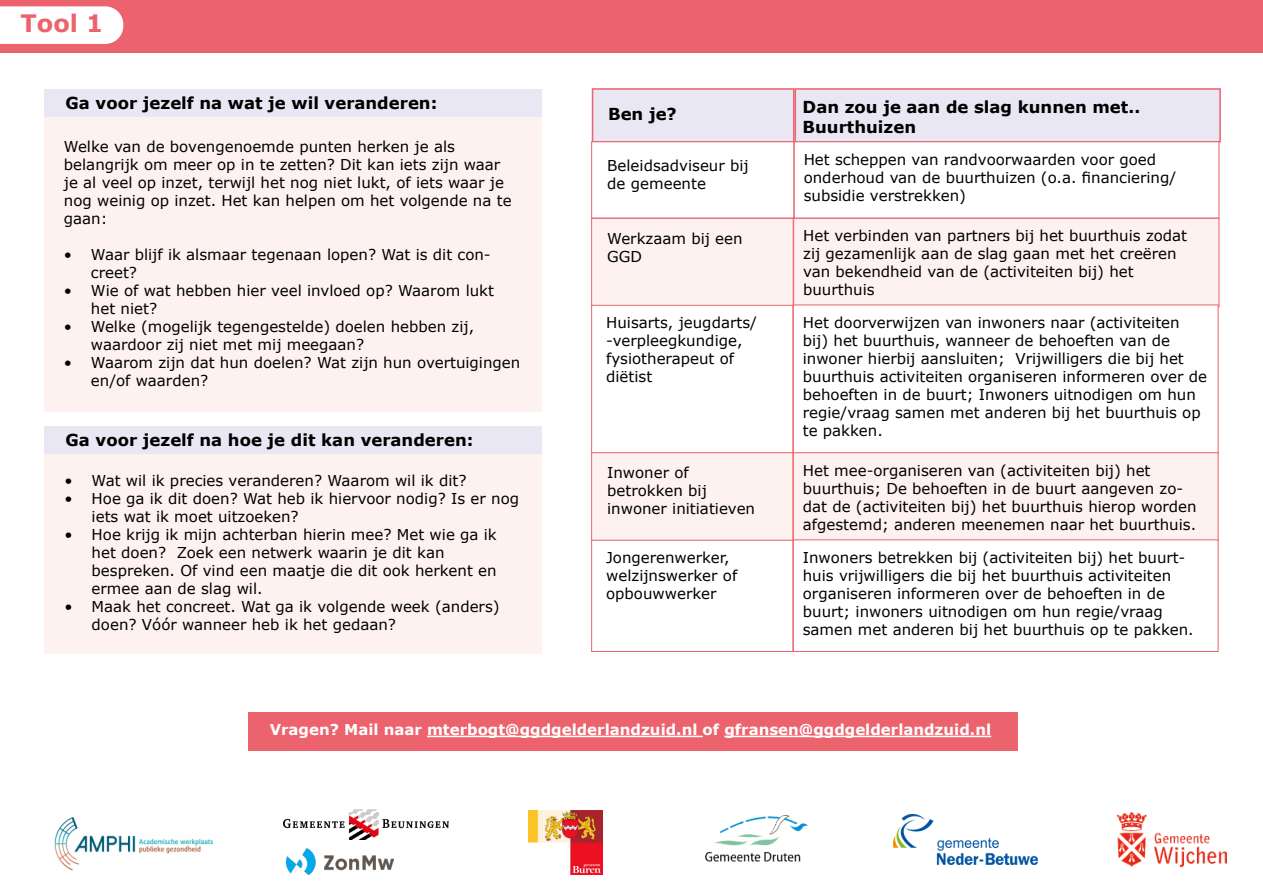
<style>
.page{position:relative;width:1263px;height:893px;background:#fff}
.page>*{position:absolute;margin:0;border:0;box-sizing:border-box;transform-origin:0 0}
.t1{font:700 24px "Verdana";color:#ec626d}
.t2{font:700 16.5px/19.8px "Verdana";color:#000}
.t3{font:15px/18px "Verdana";color:#000}
.t4{font:700 15px "Verdana";color:#fff}
</style>
<div class="page">
<div style="left:0;top:0;width:1263px;height:53px;background:#ec626d"></div>
<svg style="left:0;top:6px;width:123px;height:38px"></svg>
<div style="left:44px;top:117px;width:497px;height:294px;background:#fef2f1"></div>
<div style="left:44px;top:89px;width:497px;height:28px;background:#e9e7f4"></div>
<div style="left:44px;top:454px;width:497px;height:200px;background:#fef2f1"></div>
<div style="left:44px;top:426px;width:497px;height:28px;background:#e9e7f4"></div>
<div style="left:592px;top:88px;width:202px;height:54px;background:#e9e7f4;border:2px solid #ec626d"></div>
<div style="left:794px;top:88px;width:427px;height:54px;background:#e9e7f4;border:2px solid #ec626d"></div>
<div style="left:591px;top:218px;width:202px;height:89px;background:#fef2f1;border:1px solid #ec626d"></div>
<div style="left:793px;top:218px;width:426px;height:89px;background:#fef2f1;border:1px solid #ec626d"></div>
<div style="left:591px;top:305px;width:202px;height:149px;background:#fff;border:1px solid #ec626d"></div>
<div style="left:793px;top:305px;width:425px;height:149px;background:#fff"></div>
<div style="left:591px;top:452px;width:202px;height:89px;background:#fef2f1;border:1px solid #ec626d"></div>
<div style="left:793px;top:452px;width:425px;height:89px;background:#fef2f1;border:1px solid #ec626d"></div>
<div style="left:591px;top:540px;width:202px;height:112px;background:#fff;border:1px solid #ec626d"></div>
<div style="left:793px;top:540px;width:425px;height:112px;background:#fff;border:1px solid #ec626d"></div>
<img style="left:54px;top:817px;width:159px;height:54px">
<img style="left:283px;top:810px;width:165px;height:29px">
<img style="left:528px;top:810px;width:75px;height:65px">
<img style="left:705px;top:815px;width:103px;height:47px">
<img style="left:893px;top:814px;width:144px;height:51px">
<img style="left:1116px;top:812px;width:111px;height:55px">
<div style="left:248px;top:712px;width:769px;height:39px;background:#ec626d"></div>
<hr style="left:427px;top:736px;width:276px;height:1px;background:#fff">
<hr style="left:724px;top:736px;width:267px;height:1px;background:#fff">
<img style="left:286px;top:848px;width:107px;height:26px">
<h1 class="t1" style="left:21px;top:8px;width:84px">Tool 1</h1>
<p class="t2" style="left:66px;top:93px;width:373px">Ga voor jezelf na wat je wil veranderen:</p>
<p class="t3" style="left:64px;top:138px;width:449px">Welke van de bovengenoemde punten herken je als belangrijk om meer op in te zetten? Dit kan iets zijn waar je al veel op inzet, terwijl het nog niet lukt, of iets waar je nog weinig op inzet. Het kan helpen om het volgende na te gaan:</p>
<p class="t3" style="left:91px;top:246px;width:401px;text-indent:-27px">• Waar blijf ik alsmaar tegenaan lopen? Wat is dit con&shy;creet?</p>
<p class="t3" style="left:91px;top:282px;width:405px;text-indent:-27px">• Wie of wat hebben hier veel invloed op? Waarom lukt het niet?</p>
<p class="t3" style="left:91px;top:318px;width:385px;text-indent:-27px">• Welke (mogelijk tegengestelde) doelen hebben zij, waardoor zij niet met mij meegaan?</p>
<p class="t3" style="left:91px;top:354px;width:431px;text-indent:-27px">• Waarom zijn dat hun doelen? Wat zijn hun overtuigingen en/of waarden?</p>
<p class="t2" style="left:66px;top:430px;width:409px">Ga voor jezelf na hoe je dit kan veranderen:</p>
<p class="t3" style="left:65px;top:471px;width:403px">• Wat wil ik precies veranderen? Waarom wil ik dit?</p>
<p class="t3" style="left:92px;top:489px;width:429px;text-indent:-27px">• Hoe ga ik dit doen? Wat heb ik hiervoor nodig? Is er nog iets wat ik moet uitzoeken?</p>
<p class="t3" style="left:92px;top:525px;width:407px;text-indent:-27px">• Hoe krijg ik mijn achterban hierin mee? Met wie ga ik het doen? Zoek een netwerk waarin je dit kan bespreken. Of vind een maatje die dit ook herkent en ermee aan de slag wil.</p>
<p class="t3" style="left:92px;top:597px;width:409px;text-indent:-27px">• Maak het concreet. Wat ga ik volgende week (anders) doen? Vóór wanneer heb ik het gedaan?</p>
<p class="t2" style="left:608px;top:104px;width:70px">Ben je?</p>
<p class="t2" style="left:803px;top:97px;width:339px">Dan zou je aan de slag kunnen met..<br>Buurthuizen</p>
<p class="t3" style="left:607px;top:157px;width:143px">Beleidsadviseur bij de gemeente</p>
<p class="t3" style="left:804px;top:151px;width:374px">Het scheppen van randvoorwaarden voor goed onderhoud van de buurthuizen (o.a. financiering/ subsidie verstrekken)</p>
<p class="t3" style="left:607px;top:229px;width:137px">Werkzaam bij een<br>GGD</p>
<p class="t3" style="left:803px;top:227px;width:385px">Het verbinden van partners bij het buurthuis zodat zij gezamenlijk aan de slag gaan met het creëren van bekendheid van de (activiteiten bij) het buurthuis</p>
<p class="t3" style="left:606px;top:314px;width:152px">Huisarts, jeugdarts/ -verpleegkundige, fysiotherapeut of diëtist</p>
<p class="t3" style="left:803px;top:314px;width:406px">Het doorverwijzen van inwoners naar (activiteiten bij) het buurthuis, wanneer de behoeften van de inwoner hierbij aansluiten; Vrijwilligers die bij het buurthuis activiteiten organiseren informeren over de behoeften in de buurt; Inwoners uitnodigen om hun regie/vraag samen met anderen bij het buurthuis op te pakken.</p>
<p class="t3" style="left:607px;top:464px;width:149px">Inwoner of betrokken bij inwoner initiatieven</p>
<p class="t3" style="left:803px;top:461px;width:395px">Het mee-organiseren van (activiteiten bij) het buurthuis; De behoeften in de buurt aangeven zo&shy;dat de (activiteiten bij) het buurthuis hierop worden afgestemd; anderen meenemen naar het buurthuis.</p>
<p class="t3" style="left:606px;top:549px;width:133px">Jongerenwerker, welzijnswerker of opbouwwerker</p>
<p class="t3" style="left:803px;top:549px;width:392px">Inwoners betrekken bij (activiteiten bij) het buurt&shy;huis vrijwilligers die bij het buurthuis activiteiten organiseren informeren over de behoeften in de buurt; inwoners uitnodigen om hun regie/vraag samen met anderen bij het buurthuis op te pakken.</p>
<p class="t4" style="left:270px;top:720px;width:723px">Vragen? Mail naar mterbogt@ggdgelderlandzuid.nl of gfransen@ggdgelderlandzuid.nl</p>
</div>
